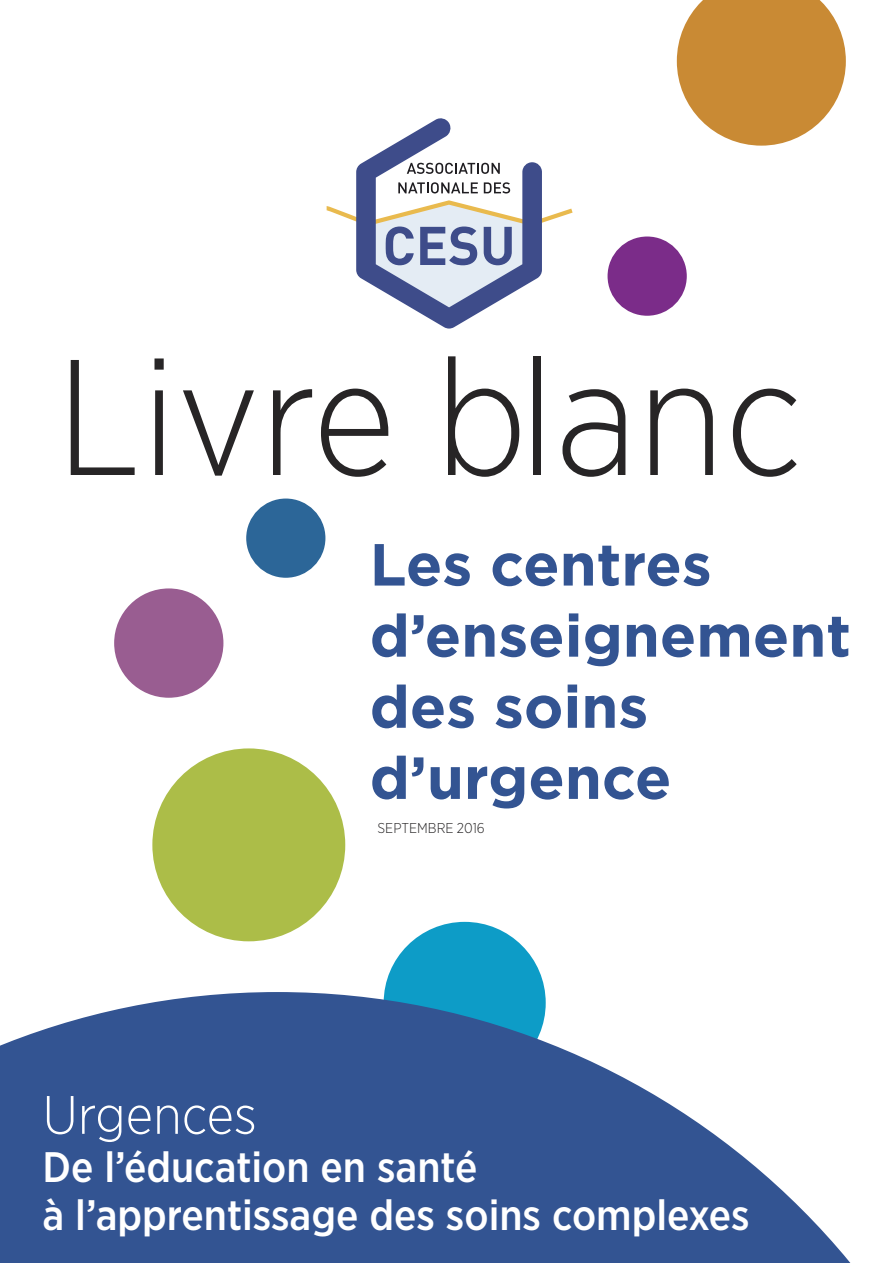
<style>
.page{position:relative;width:893px;height:1263px;background:#fff}
.page>*{position:absolute;margin:0;border:0;box-sizing:border-box;transform-origin:0 0}
.t1{font:300 164.25px "Gotham Narrow";color:#272526}
.t2{font:700 59.25px/71.1px "Gotham";color:#335492}
.t3{font:300 54px "Gotham Narrow";color:#fff}
.t4{font:500 42.6px/48px "Gotham Narrow";color:#fff}
.t5{font:300 14.25px "Gotham Narrow";color:#272526}
</style>
<div class="page">
<div style="left:384px;top:922px;width:162px;height:162px;background:#0d9cc7;border-radius:50%"></div>
<svg style="left:0;top:992px;width:851px;height:271px;fill:#335492"></svg>
<svg style="left:326px;top:118px;width:247px;height:211px"></svg>
<div style="left:152px;top:748px;width:193px;height:193px;background:#acbd48;border-radius:50%"></div>
<div style="left:608px;top:236px;width:79px;height:80px;background:#7b2c89;border-radius:50%"></div>
<div style="left:246px;top:498px;width:79px;height:80px;background:#2c6698;border-radius:50%"></div>
<div style="left:114px;top:588px;width:109px;height:110px;background:#995d91;border-radius:50%"></div>
<svg style="left:677px;top:0;width:169px;height:146px"></svg>
<h1 class="t1" style="left:56px;top:360px;width:748px">Livre blanc</h1>
<h2 class="t2" style="left:370px;top:534px;width:483px">Les centres d’enseignement des soins d’urgence</h2>
<p class="t5" style="left:377px;top:823px;width:109px">SEPTEMBRE 2016</p>
<p class="t3" style="left:43px;top:1096px;width:216px">Urgences</p>
<p class="t4" style="left:43px;top:1146px;width:709px">De l’éducation en santé<br>à l’apprentissage des soins complexes</p>
</div>
